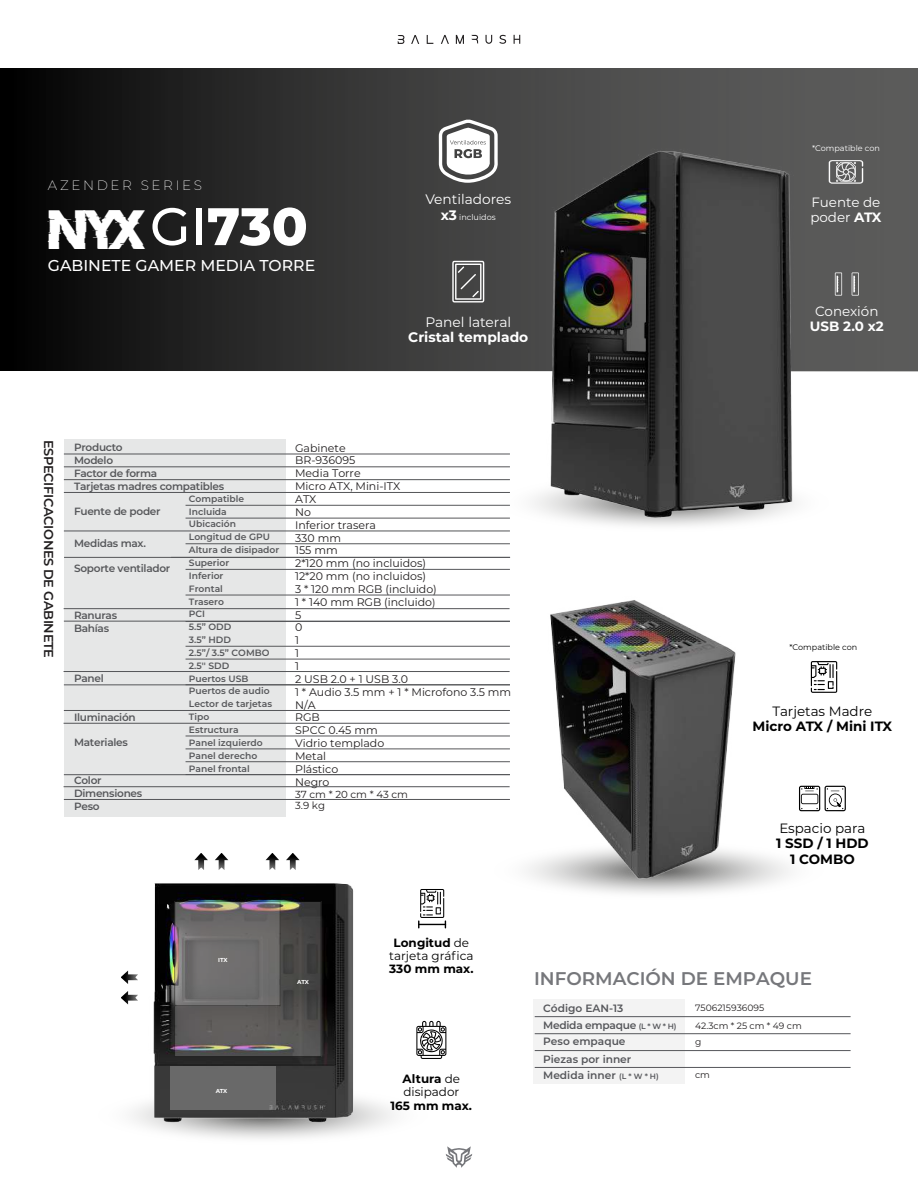
<style>
.page{position:relative;width:918px;height:1188px;background:#fff}
.page>*{position:absolute;margin:0;border:0;box-sizing:border-box;transform-origin:0 0}
.t1{font:42.75px "Doctor Glitch";color:#fff}
.t2{font:600 18.3px "Montserrat";color:#76777b}
.t3{font:500 15.75px "Montserrat";color:#fff}
.t4{font:13.8px "Montserrat";color:#fff}
.t5{font:700 13.8px "Montserrat";color:#fff}
.t6{font:700 13.5px/15.1px "Montserrat";color:#000;text-align:center}
.t7{font:13.5px/15.1px "Montserrat";color:#fff}
.t8{font:13.5px "Montserrat";color:#000}
.t9{font:200 13.5px "Montserrat";letter-spacing:.195em;color:#fff}
.t10{font:700 13.5px "Montserrat";color:#fff}
.t11{font:600 12.9px "Montserrat";letter-spacing:-.025em;color:#221f20}
.t12{font:12px/13.4px "Montserrat";color:#000}
.t13{font:700 12px "Montserrat";color:#000}
.t14{font:10.95px/12.9px "Montserrat";color:#221f20}
.t15{font:600 10.65px/17.4px "Montserrat";color:#56575b}
.t16{font:600 10.65px "Montserrat";letter-spacing:-.025em;color:#56575b}
.t17{font:600 10.5px/13.2px "Montserrat";letter-spacing:-.025em;color:#57585b}
.t18{font:10.2px/11.9px "Montserrat";color:#221f20}
.t19{font:600 9.15px/12.9px "Montserrat";color:#57585b}
.t20{font:9.15px "Montserrat";color:#221f20}
.t21{font:8.1px "Montserrat";color:#fff}
.t22{font:8.1px "Montserrat";color:#000}
.t23{font:700 5.7px "Montserrat";letter-spacing:-.03em;color:#fff}
.s1{font-family:"Montserrat";font-weight:500;font-size:52.65px}
.s2{font-family:"Montserrat";font-weight:800;font-size:52.65px}
.s3{font-weight:700;font-size:13.8px}
.s4{font-size:10.2px}
.s5{font-weight:700}
.s6{font-size:7.65px}
</style>
<div class="page">
<img style="left:432px;top:594px;width:413px;height:300px">
<img style="left:127px;top:858px;width:324px;height:281px">
<svg style="left:2px;top:69px;width:916px;height:302px;background:#292929"></svg>
<svg style="left:446px;top:1146px;width:26px;height:22px"></svg>
<svg style="left:398px;top:35px;width:6px;height:9px"></svg>
<svg style="left:411px;top:35px;width:8px;height:9px"></svg>
<svg style="left:499px;top:35px;width:7px;height:9px"></svg>
<svg style="left:486px;top:35px;width:6px;height:9px"></svg>
<svg style="left:471px;top:35px;width:7px;height:9px"></svg>
<svg style="left:514px;top:35px;width:6px;height:9px"></svg>
<svg style="left:427px;top:35px;width:6px;height:9px"></svg>
<svg style="left:441px;top:35px;width:8px;height:9px"></svg>
<svg style="left:456px;top:35px;width:8px;height:9px"></svg>
<div style="left:533px;top:999px;width:151px;height:85px;background:#f3f3f3"></div>
<hr style="left:535px;top:1033px;width:316px;height:1px;background:#56575b">
<hr style="left:535px;top:1050px;width:316px;height:1px;background:#56575b">
<hr style="left:535px;top:1016px;width:316px;height:1px;background:#56575b">
<hr style="left:535px;top:1067px;width:316px;height:1px;background:#56575b">
<div style="left:64px;top:440px;width:222px;height:377px;background:#e6e7e7"></div>
<hr style="left:186px;top:544px;width:324px;height:1px;background:#57585b">
<hr style="left:186px;top:518px;width:324px;height:1px;background:#57585b">
<hr style="left:186px;top:505px;width:324px;height:1px;background:#57585b">
<hr style="left:64px;top:453px;width:446px;height:2px;background:#57585b">
<hr style="left:64px;top:466px;width:446px;height:1px;background:#57585b">
<hr style="left:64px;top:479px;width:446px;height:1px;background:#57585b">
<hr style="left:64px;top:492px;width:446px;height:1px;background:#57585b">
<hr style="left:64px;top:530px;width:446px;height:1px;background:#57585b">
<hr style="left:186px;top:595px;width:324px;height:1px;background:#57585b">
<hr style="left:186px;top:569px;width:324px;height:1px;background:#57585b">
<hr style="left:64px;top:557px;width:446px;height:1px;background:#57585b">
<hr style="left:186px;top:761px;width:324px;height:1px;background:#57585b">
<hr style="left:186px;top:749px;width:324px;height:1px;background:#57585b">
<hr style="left:186px;top:736px;width:324px;height:1px;background:#57585b">
<hr style="left:64px;top:608px;width:446px;height:1px;background:#57585b">
<hr style="left:186px;top:646px;width:324px;height:1px;background:#57585b">
<hr style="left:186px;top:659px;width:324px;height:1px;background:#57585b">
<hr style="left:64px;top:621px;width:446px;height:1px;background:#57585b">
<hr style="left:64px;top:671px;width:446px;height:1px;background:#57585b">
<hr style="left:64px;top:774px;width:446px;height:1px;background:#57585b">
<hr style="left:64px;top:799px;width:446px;height:1px;background:#57585b">
<hr style="left:64px;top:710px;width:446px;height:1px;background:#57585b">
<hr style="left:64px;top:684px;width:446px;height:1px;background:#57585b">
<hr style="left:64px;top:786px;width:446px;height:1px;background:#57585b">
<svg style="left:121px;top:991px;width:17px;height:13px"></svg>
<svg style="left:121px;top:971px;width:17px;height:13px"></svg>
<svg style="left:194px;top:853px;width:14px;height:17px"></svg>
<svg style="left:215px;top:853px;width:13px;height:17px"></svg>
<svg style="left:266px;top:853px;width:13px;height:17px"></svg>
<svg style="left:286px;top:853px;width:14px;height:17px"></svg>
<img style="left:408px;top:120px;width:510px;height:425px">
<svg style="left:452px;top:261px;width:32px;height:42px"></svg>
<svg style="left:852px;top:272px;width:7px;height:24px"></svg>
<svg style="left:835px;top:272px;width:7px;height:24px"></svg>
<svg style="left:799px;top:786px;width:47px;height:25px"></svg>
<svg style="left:811px;top:661px;width:26px;height:32px"></svg>
<svg style="left:829px;top:160px;width:34px;height:24px"></svg>
<hr style="left:64px;top:723px;width:446px;height:1px;background:#57585b">
<div style="left:170px;top:1066px;width:106px;height:44px;background:#696969"></div>
<svg style="left:174px;top:901px;width:147px;height:156px;background:#555351"></svg>
<svg style="left:175px;top:901px;width:105px;height:105px;background:#716e6e"></svg>
<svg style="left:439px;top:119px;width:59px;height:64px"></svg>
<svg style="left:416px;top:1021px;width:30px;height:38px"></svg>
<svg style="left:418px;top:889px;width:28px;height:39px"></svg>
<p class="t9" style="left:48px;top:176px;width:156px">AZENDER SERIES</p>
<h1 class="t1" style="left:49px;top:211px;width:261px">NYX <span class="s1">GI</span><span class="s2">730</span></h1>
<h3 class="t3" style="left:48px;top:254px;width:269px">GABINETE GAMER MEDIA TORRE</h3>
<p class="t4" style="left:425px;top:190px;width:87px">Ventiladores</p>
<p class="t21" style="left:441px;top:211px;width:56px"><span class="s3">x3</span> incluidos</p>
<p class="t4" style="left:425px;top:313px;width:87px">Panel lateral</p>
<p class="t5" style="left:408px;top:328px;width:122px">Cristal templado</p>
<p class="t11" style="left:58px;top:440px;width:220px;rotate:90deg">ESPECIFICACIONES DE GABINETE</p>
<p class="t17" style="left:74px;top:440px;width:50px;line-height:12.6px">Producto<br>Modelo</p>
<p class="t17" style="left:74px;top:467px;width:85px">Factor de forma</p>
<p class="t17" style="left:74px;top:479px;width:152px">Tarjetas madres compatibles</p>
<p class="t17" style="left:74px;top:504px;width:88px">Fuente de poder</p>
<p class="t17" style="left:74px;top:536px;width:73px">Medidas max.</p>
<p class="t17" style="left:74px;top:561px;width:98px">Soporte ventilador</p>
<p class="t17" style="left:74px;top:608px;width:45px">Ranuras</p>
<p class="t17" style="left:74px;top:621px;width:37px">Bahías</p>
<p class="t17" style="left:74px;top:671px;width:31px">Panel</p>
<p class="t17" style="left:74px;top:710px;width:63px">Iluminación</p>
<p class="t17" style="left:74px;top:736px;width:55px">Materiales</p>
<p class="t17" style="left:74px;top:773px;width:70px">Color<br>Dimensiones<br>Peso</p>
<p class="t19" style="left:189px;top:492px;width:92px">Compatible<br>Incluida<br>Ubicación<br>Longitud de GPU<br>Altura de disipador<br>Superior<br>Inferior<br>Frontal<br>Trasero<br>PCI<br>5.5” ODD<br>3.5” HDD<br>2.5”/ 3.5” COMBO<br>2.5'' SDD<br>Puertos USB<br>Puertos de audio<br>Lector de tarjetas<br>Tipo<br>Estructura<br>Panel izquierdo<br>Panel derecho<br>Panel frontal</p>
<p class="t14" style="left:295px;top:441px;width:218px">Gabinete<br>BR-936095<br>Media Torre<br>Micro ATX, Mini-ITX<br>ATX<br>No<br>Inferior trasera<br>330 mm<br>155 mm<br>2*120 mm (no incluidos)<br>12*20 mm (no incluidos)<br>3 * 120 mm RGB (incluido)<br>1 * 140 mm RGB (incluido<span class="s4">)<br></span>5<br>0<br>1<br>1<br>1<br>2 USB 2.0 + 1 USB 3.0<br>1 * Audio 3.5 mm + 1 * Microfono 3.5 mm<br>N/A<br>RGB<br>SPCC 0.45 mm<br>Vidrio templado<br>Metal<br>Plástico<br>Negro</p>
<p class="t18" style="left:295px;top:788px;width:115px">37 cm * 20 cm * 43 cm<br>3.9 kg</p>
<p class="t21" style="left:812px;top:142px;width:69px">*Compatible con</p>
<p class="t7" style="left:810px;top:194px;width:73px">Fuente de poder <span class="s5">ATX</span></p>
<p class="t7" style="left:815px;top:303px;width:65px">Conexión</p>
<p class="t10" style="left:810px;top:316px;width:75px">USB 2.0 x2</p>
<p class="t22" style="left:789px;top:642px;width:69px">*Compatible con</p>
<p class="t8" style="left:773px;top:702px;width:101px">Tarjetas Madre</p>
<p class="t6" style="left:753px;top:718px;width:141px">Micro ATX / Mini ITX</p>
<p class="t8" style="left:779px;top:819px;width:88px">Espacio para</p>
<p class="t6" style="left:776px;top:835px;width:94px">1 SSD / 1 HDD<br>1 COMBO</p>
<p class="t23" style="left:218px;top:956px;width:11px">ITX</p>
<p class="t23" style="left:216px;top:1087px;width:13px">ATX</p>
<p class="t23" style="left:297px;top:978px;width:13px">ATX</p>
<p class="t12" style="left:389px;top:935px;width:86px;text-align:center"><span class="s5">Longitud</span> de tarjeta gráfica</p>
<p class="t13" style="left:389px;top:960px;width:86px">330 mm max.</p>
<p class="t12" style="left:403px;top:1071px;width:59px"><span class="s5">Altura</span> de disipador</p>
<p class="t13" style="left:391px;top:1097px;width:83px">165 mm max.</p>
<h2 class="t2" style="left:534px;top:966px;width:279px">INFORMACIÓN DE EMPAQUE</h2>
<p class="t15" style="left:543px;top:999px;width:82px">Código EAN-13</p>
<p class="t15" style="left:543px;top:1032px;width:90px">Peso empaque<br>Piezas por inner</p>
<p class="t16" style="left:543px;top:1018px;width:135px">Medida empaque <span class="s6">(L * W * H)</span></p>
<p class="t15" style="left:543px;top:1066px;width:117px">Medida inner <span class="s6">(L * W * H)</span></p>
<p class="t20" style="left:695px;top:1002px;width:71px">7506215936095</p>
<p class="t20" style="left:695px;top:1035px;width:8px">g</p>
<p class="t20" style="left:695px;top:1069px;width:16px">cm</p>
<p class="t20" style="left:695px;top:1019px;width:108px">42.3cm * 25 cm * 49 cm</p>
</div>
